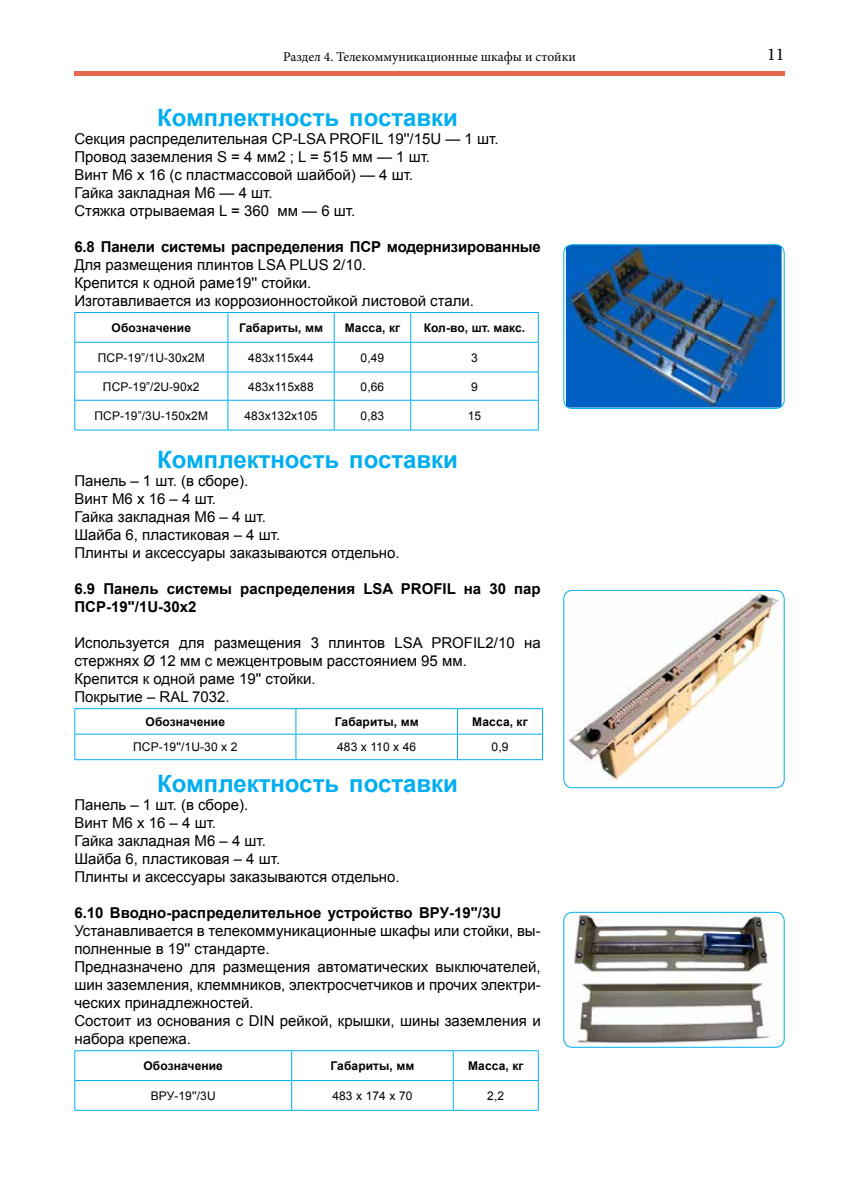
<style>
.page{position:relative;width:859px;height:1191px;background:#fff}
.page>*{position:absolute;margin:0;border:0;box-sizing:border-box;transform-origin:0 0}
.t1{font:700 24px "Arial";color:#00aeef}
.t2{font:18px "Minion Pro";color:#000}
.t3{font:15px/18px "Arial";color:#000}
.t4{font:700 15px/18px "Arial";color:#000}
.t5{font:13.5px "Minion Pro";color:#000}
.t6{font:12px "Arial";letter-spacing:.01em;color:#000}
.t7{font:700 12px "Arial";letter-spacing:.01em;color:#000}
</style>
<div class="page">
<hr style="left:74px;top:72px;width:710px;height:4px;background:#e8674f">
<hr style="left:74px;top:312px;width:154px;height:1px;background:#00aeef">
<hr style="left:228px;top:312px;width:106px;height:1px;background:#00aeef">
<hr style="left:334px;top:312px;width:77px;height:1px;background:#00aeef">
<hr style="left:411px;top:312px;width:128px;height:1px;background:#00aeef">
<hr style="left:74px;top:342px;width:154px;height:1px;background:#00aeef">
<hr style="left:228px;top:342px;width:106px;height:1px;background:#00aeef">
<hr style="left:334px;top:342px;width:77px;height:1px;background:#00aeef">
<hr style="left:411px;top:342px;width:128px;height:1px;background:#00aeef">
<hr style="left:74px;top:372px;width:154px;height:1px;background:#00aeef">
<hr style="left:228px;top:372px;width:106px;height:1px;background:#00aeef">
<hr style="left:334px;top:372px;width:77px;height:1px;background:#00aeef">
<hr style="left:411px;top:372px;width:128px;height:1px;background:#00aeef">
<hr style="left:74px;top:400px;width:154px;height:1px;background:#00aeef">
<svg style="left:74px;top:313px;width:1px;height:116px"></svg>
<hr style="left:228px;top:400px;width:106px;height:1px;background:#00aeef">
<svg style="left:227px;top:313px;width:1px;height:116px"></svg>
<hr style="left:334px;top:400px;width:77px;height:1px;background:#00aeef">
<svg style="left:334px;top:313px;width:1px;height:116px"></svg>
<hr style="left:411px;top:400px;width:128px;height:1px;background:#00aeef">
<svg style="left:410px;top:313px;width:1px;height:116px"></svg>
<svg style="left:538px;top:313px;width:1px;height:116px"></svg>
<hr style="left:74px;top:429px;width:154px;height:1px;background:#00aeef">
<hr style="left:228px;top:429px;width:106px;height:1px;background:#00aeef">
<hr style="left:334px;top:429px;width:77px;height:1px;background:#00aeef">
<hr style="left:411px;top:429px;width:128px;height:1px;background:#00aeef">
<hr style="left:74px;top:708px;width:222px;height:1px;background:#00aeef">
<hr style="left:296px;top:708px;width:161px;height:1px;background:#00aeef">
<hr style="left:457px;top:708px;width:86px;height:1px;background:#00aeef">
<hr style="left:74px;top:734px;width:222px;height:1px;background:#00aeef">
<svg style="left:74px;top:709px;width:1px;height:50px"></svg>
<hr style="left:296px;top:734px;width:161px;height:1px;background:#00aeef">
<svg style="left:296px;top:709px;width:1px;height:50px"></svg>
<hr style="left:457px;top:734px;width:86px;height:1px;background:#00aeef">
<svg style="left:457px;top:709px;width:1px;height:50px"></svg>
<svg style="left:542px;top:709px;width:1px;height:50px"></svg>
<hr style="left:74px;top:759px;width:222px;height:1px;background:#00aeef">
<hr style="left:296px;top:759px;width:161px;height:1px;background:#00aeef">
<hr style="left:457px;top:759px;width:86px;height:1px;background:#00aeef">
<hr style="left:74px;top:1050px;width:218px;height:1px;background:#00aeef">
<hr style="left:292px;top:1050px;width:161px;height:1px;background:#00aeef">
<hr style="left:453px;top:1050px;width:86px;height:1px;background:#00aeef">
<hr style="left:74px;top:1080px;width:218px;height:1px;background:#00aeef">
<svg style="left:74px;top:1051px;width:1px;height:59px"></svg>
<hr style="left:292px;top:1080px;width:161px;height:1px;background:#00aeef">
<svg style="left:291px;top:1051px;width:1px;height:59px"></svg>
<hr style="left:453px;top:1080px;width:86px;height:1px;background:#00aeef">
<svg style="left:453px;top:1051px;width:1px;height:59px"></svg>
<svg style="left:538px;top:1051px;width:1px;height:59px"></svg>
<hr style="left:74px;top:1110px;width:218px;height:1px;background:#00aeef">
<hr style="left:292px;top:1110px;width:161px;height:1px;background:#00aeef">
<hr style="left:453px;top:1110px;width:86px;height:1px;background:#00aeef">
<img style="left:566px;top:245px;width:216px;height:162px">
<div style="left:563px;top:244px;width:221px;height:165px;border:1px solid #00aeef;border-radius:9px"></div>
<img style="left:567px;top:590px;width:213px;height:191px">
<div style="left:563px;top:590px;width:221px;height:198px;border:1px solid #00aeef;border-radius:9px"></div>
<img style="left:567px;top:912px;width:213px;height:135px">
<div style="left:563px;top:912px;width:221px;height:135px;border:1px solid #00aeef;border-radius:9px"></div>
<p class="t5" style="left:283px;top:48px;width:294px">Раздел 4. Телекоммуникационные шкафы и стойки</p>
<p class="t2" style="left:767px;top:42px;width:19px">11</p>
<h1 class="t1" style="left:157px;top:102px;width:302px">Комплектность поставки</h1>
<p class="t3" style="left:74px;top:130px;width:426px">Секция распределительная СР-LSA PROFIL 19''/15U — 1 шт.<br>Провод заземления S = 4 мм2 ; L = 515 мм — 1 шт.<br>Винт М6 х 16 (с пластмассовой шайбой) — 4 шт.<br>Гайка закладная М6 — 4 шт.<br>Стяжка отрываемая L = 360 мм — 6 шт.</p>
<p class="t4" style="left:74px;top:238px;width:468px">6.8 Панели системы распределения ПСР модернизированные</p>
<p class="t3" style="left:74px;top:256px;width:401px">Для размещения плинтов LSA PLUS 2/10.<br>Крепится к одной раме19'' стойки.<br>Изготавливается из коррозионностойкой листовой стали.</p>
<p class="t7" style="left:112px;top:319px;width:81px">Обозначение</p>
<p class="t7" style="left:239px;top:319px;width:85px">Габариты, мм</p>
<p class="t7" style="left:345px;top:319px;width:57px">Масса, кг</p>
<p class="t7" style="left:424px;top:319px;width:103px">Кол-во, шт. макс.</p>
<p class="t6" style="left:98px;top:349px;width:108px">ПСР-19”/1U-30х2М</p>
<p class="t6" style="left:248px;top:349px;width:67px">483х115х44</p>
<p class="t6" style="left:361px;top:349px;width:25px">0,49</p>
<p class="t6" style="left:471px;top:349px;width:8px">3</p>
<p class="t6" style="left:103px;top:378px;width:98px">ПСР-19”/2U-90х2</p>
<p class="t6" style="left:248px;top:378px;width:67px">483х115х88</p>
<p class="t6" style="left:361px;top:378px;width:25px">0,66</p>
<p class="t6" style="left:471px;top:378px;width:8px">9</p>
<p class="t6" style="left:95px;top:407px;width:115px">ПСР-19”/3U-150x2М</p>
<p class="t6" style="left:244px;top:407px;width:75px">483х132х105</p>
<p class="t6" style="left:361px;top:407px;width:25px">0,83</p>
<p class="t6" style="left:468px;top:407px;width:15px">15</p>
<h1 class="t1" style="left:157px;top:444px;width:302px">Комплектность поставки</h1>
<p class="t3" style="left:74px;top:472px;width:327px">Панель – 1 шт. (в сборе).<br>Винт М6 х 16 – 4 шт.<br>Гайка закладная М6 – 4 шт.<br>Шайба 6, пластиковая – 4 шт.<br>Плинты и аксессуары заказываются отдельно.</p>
<p class="t4" style="left:74px;top:580px;width:468px">6.9 Панель системы распределения LSA PROFIL на 30 пар<br>ПСР-19''/1U-30х2</p>
<p class="t3" style="left:74px;top:634px;width:468px">Используется для размещения 3 плинтов LSA PROFIL2/10 на стержнях Ø 12 мм с межцентровым расстоянием 95 мм.<br>Крепится к одной раме 19'' стойки.<br>Покрытие – RAL 7032.</p>
<p class="t7" style="left:146px;top:713px;width:81px">Обозначение</p>
<p class="t7" style="left:335px;top:713px;width:85px">Габариты, мм</p>
<p class="t7" style="left:472px;top:713px;width:57px">Масса, кг</p>
<p class="t6" style="left:133px;top:739px;width:106px">ПСР-19''/1U-30 х 2</p>
<p class="t6" style="left:337px;top:739px;width:81px">483 х 110 х 46</p>
<p class="t6" style="left:492px;top:739px;width:18px">0,9</p>
<h1 class="t1" style="left:157px;top:768px;width:302px">Комплектность поставки</h1>
<p class="t3" style="left:74px;top:796px;width:327px">Панель – 1 шт. (в сборе).<br>Винт М6 х 16 – 4 шт.<br>Гайка закладная М6 – 4 шт.<br>Шайба 6, пластиковая – 4 шт.<br>Плинты и аксессуары заказываются отдельно.</p>
<p class="t4" style="left:74px;top:904px;width:428px">6.10 Вводно-распределительное устройство ВРУ-19''/3U</p>
<p class="t3" style="left:74px;top:922px;width:468px">Устанавливается в телекоммуникационные шкафы или стойки, вы&shy;полненные в 19'' стандарте.<br>Предназначено для размещения автоматических выключателей, шин заземления, клеммников, электросчетчиков и прочих электри&shy;ческих принадлежностей.<br>Состоит из основания с DIN рейкой, крышки, шины заземления и набора крепежа.</p>
<p class="t7" style="left:143px;top:1057px;width:81px">Обозначение</p>
<p class="t7" style="left:331px;top:1057px;width:85px">Габариты, мм</p>
<p class="t7" style="left:468px;top:1057px;width:57px">Масса, кг</p>
<p class="t6" style="left:151px;top:1087px;width:66px">ВРУ-19''/3U</p>
<p class="t6" style="left:332px;top:1087px;width:82px">483 х 174 х 70</p>
<p class="t6" style="left:487px;top:1087px;width:18px">2,2</p>
</div>
